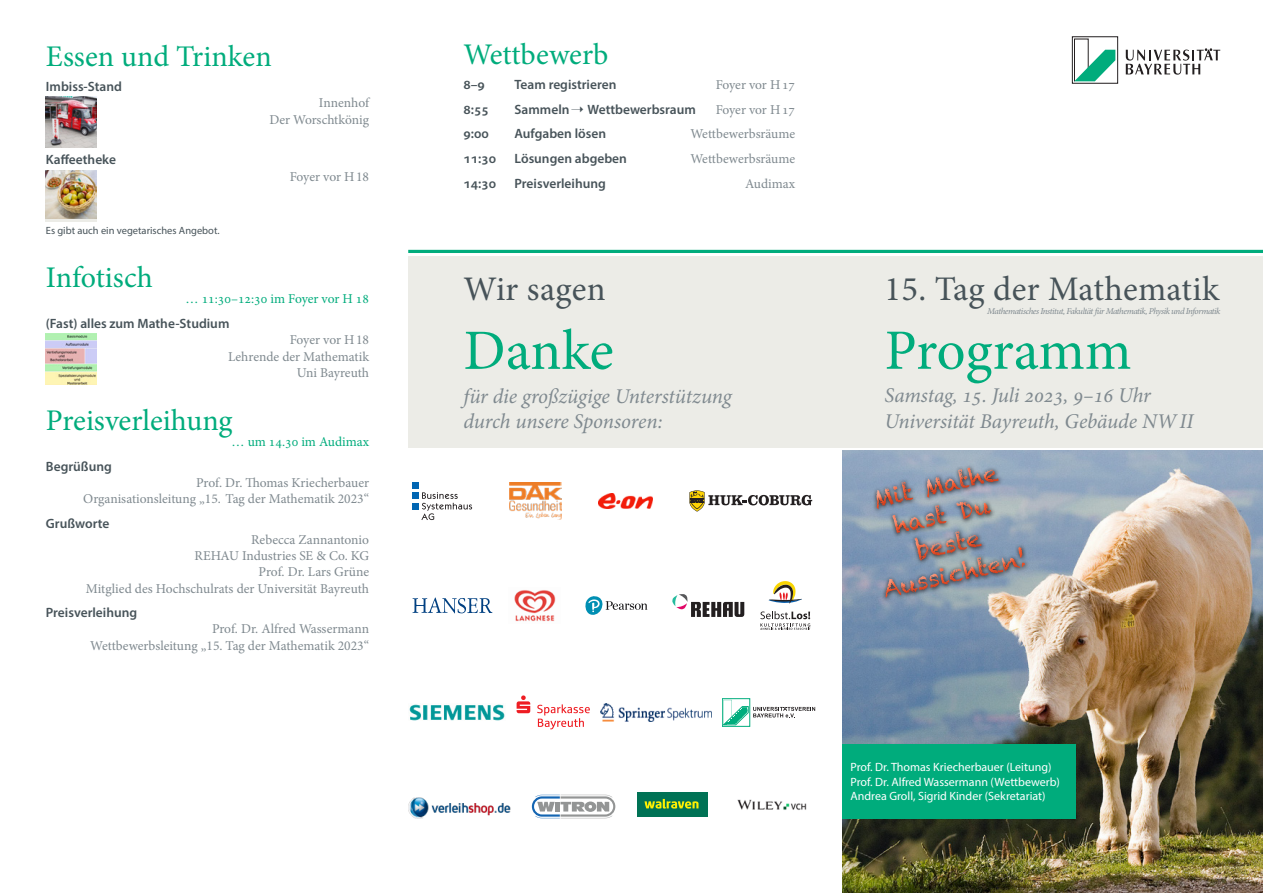
<style>
.page{position:relative;width:1263px;height:893px;background:#fff}
.page>*{position:absolute;margin:0;border:0;box-sizing:border-box;transform-origin:0 0}
.Titel{font:57px "Minion Pro";color:#00ac7c}
.Tag_der_Mathematik{font:34.5px "Minion Pro";letter-spacing:.01em;color:#475359}
.Abschnittsüberschrif{font:30px "Minion Pro";color:#00ac7c}
.Untertitel{font:italic 21px/25.2px "Minion Pro";letter-spacing:-.01em;color:#7f898f}
.Ort___Redner_schmal{font:13.5px/16.2px "Minion Pro";color:#7f898f;text-align:right}
.Programmpunkt{font:600 13.5px "Myriad Pro";color:#475359}
.Programmpunkt_schmal{font:600 13.5px "Myriad Pro";color:#475359}
.Programmpunkt-2{font:13.5px "Minion Pro";color:#7f898f}
.Zeit_und_Ort_hervorg{font:13.5px "Minion Pro";color:#00ac7c}
.Leitung{font:12px/14.4px "Myriad Pro";color:#fff}
.Abstract{font:10.5px "Myriad Pro";color:#475359}
.Header_Zusatztext{font:italic 9px "Minion Pro";letter-spacing:-.05em;color:#7f898f}
</style>
<div class="page">
<svg style="left:1074px;top:39px;width:41px;height:43px"></svg>
<div style="left:1072px;top:37px;width:46px;height:47px;border:1px solid #231f20"></div>
<svg style="left:1126px;top:49px;width:94px;height:26px"></svg>
<hr style="left:408px;top:250px;width:855px;height:3px;background:#00ac7c">
<div style="left:408px;top:256px;width:855px;height:192px;background:#ecece7"></div>
<img style="left:842px;top:451px;width:421px;height:442px">
<svg style="left:849px;top:450px;width:190px;height:161px;background:#9399a8"></svg>
<img style="left:46px;top:97px;width:51px;height:51px">
<svg style="left:46px;top:218px;width:51px;height:3px"></svg>
<img style="left:46px;top:170px;width:51px;height:48px">
<img style="left:46px;top:334px;width:51px;height:51px">
<svg style="left:421px;top:492px;width:51px;height:28px"></svg>
<div style="left:412px;top:482px;width:7px;height:6px;background:#0166b3"></div>
<div style="left:412px;top:492px;width:7px;height:7px;background:#0166b3"></div>
<div style="left:412px;top:503px;width:7px;height:6px;background:#0166b3"></div>
<img style="left:509px;top:483px;width:53px;height:36px">
<img style="left:599px;top:493px;width:53px;height:16px">
<svg style="left:689px;top:490px;width:123px;height:22px"></svg>
<svg style="left:412px;top:597px;width:80px;height:16px"></svg>
<img style="left:514px;top:590px;width:42px;height:31px">
<svg style="left:585px;top:596px;width:62px;height:19px"></svg>
<svg style="left:672px;top:594px;width:72px;height:23px"></svg>
<svg style="left:760px;top:611px;width:50px;height:19px"></svg>
<svg style="left:768px;top:581px;width:34px;height:23px"></svg>
<img style="left:409px;top:704px;width:96px;height:17px">
<svg style="left:517px;top:695px;width:13px;height:18px"></svg>
<svg style="left:537px;top:704px;width:53px;height:25px"></svg>
<img style="left:600px;top:704px;width:112px;height:17px">
<div style="left:722px;top:698px;width:28px;height:28px;border:1px solid #00ad7d"></div>
<svg style="left:723px;top:700px;width:92px;height:25px"></svg>
<img style="left:408px;top:798px;width:102px;height:20px">
<svg style="left:532px;top:795px;width:83px;height:23px"></svg>
<div style="left:637px;top:792px;width:70px;height:25px;background:#007255"></div>
<svg style="left:644px;top:799px;width:54px;height:10px"></svg>
<img style="left:737px;top:799px;width:70px;height:11px">
<div style="left:842px;top:744px;width:233px;height:74px;background:#00ac7c"></div>
<p class="Abschnittsüberschrif" style="left:46px;top:37px;width:227px">Essen und Trinken</p>
<p class="Programmpunkt_schmal" style="left:46px;top:78px;width:78px">Imbiss-Stand</p>
<p class="Programmpunkt_schmal" style="left:46px;top:151px;width:72px">Kaffeetheke</p>
<p class="Ort___Redner_schmal" style="left:319px;top:95px;width:52px">Innenhof</p>
<p class="Ort___Redner_schmal" style="left:269px;top:111px;width:101px">Der Worschtkönig</p>
<p class="Ort___Redner_schmal" style="left:290px;top:168px;width:81px">Foyer vor H18</p>
<p class="Abstract" style="left:46px;top:224px;width:175px">Es gibt auch ein vegetarisches Angebot.</p>
<p class="Abschnittsüberschrif" style="left:46px;top:258px;width:108px">Infotisch</p>
<p class="Zeit_und_Ort_hervorg" style="left:186px;top:290px;width:185px">… 11:30–12:30 im Foyer vor H 18</p>
<p class="Programmpunkt_schmal" style="left:46px;top:315px;width:185px">(Fast) alles zum Mathe-Studium</p>
<p class="Ort___Redner_schmal" style="left:290px;top:332px;width:81px">Foyer vor H18</p>
<p class="Ort___Redner_schmal" style="left:228px;top:348px;width:142px">Lehrende der Mathematik</p>
<p class="Ort___Redner_schmal" style="left:297px;top:364px;width:74px">Uni Bayreuth</p>
<p class="Abschnittsüberschrif" style="left:46px;top:400px;width:188px">Preisverleihung</p>
<p class="Zeit_und_Ort_hervorg" style="left:231px;top:433px;width:139px">… um 14.30 im Audimax</p>
<p class="Programmpunkt_schmal" style="left:46px;top:457px;width:67px">Begrüßung</p>
<p class="Ort___Redner_schmal" style="left:196px;top:474px;width:174px">Prof. Dr. Thomas Kriecherbauer</p>
<p class="Ort___Redner_schmal" style="left:83px;top:491px;width:287px">Organisationsleitung „15. Tag der Mathematik 2023“</p>
<p class="Programmpunkt_schmal" style="left:46px;top:515px;width:65px">Grußworte</p>
<p class="Ort___Redner_schmal" style="left:251px;top:532px;width:119px">Rebecca Zannantonio</p>
<p class="Ort___Redner_schmal" style="left:195px;top:548px;width:176px">REHAU Industries SE &amp; Co. KG</p>
<p class="Ort___Redner_schmal" style="left:86px;top:564px;width:285px">Prof. Dr. Lars Grüne<br>Mitglied des Hochschulrats der Universität Bayreuth</p>
<p class="Programmpunkt_schmal" style="left:46px;top:604px;width:93px">Preisverleihung</p>
<p class="Ort___Redner_schmal" style="left:212px;top:621px;width:159px">Prof. Dr. Alfred Wassermann</p>
<p class="Ort___Redner_schmal" style="left:90px;top:637px;width:280px">Wettbewerbsleitung „15. Tag der Mathematik 2023“</p>
<p class="Abschnittsüberschrif" style="left:463px;top:35px;width:146px">Wettbewerb</p>
<p class="Programmpunkt" style="left:463px;top:76px;width:23px">8–9</p>
<p class="Programmpunkt" style="left:514px;top:76px;width:103px">Team registrieren</p>
<p class="Programmpunkt-2" style="left:716px;top:76px;width:81px">Foyer vor H17</p>
<p class="Programmpunkt" style="left:463px;top:101px;width:27px">8:55</p>
<p class="Programmpunkt" style="left:514px;top:101px;width:183px">Sammeln➝ Wettbewerbsraum</p>
<p class="Programmpunkt-2" style="left:716px;top:100px;width:81px">Foyer vor H17</p>
<p class="Programmpunkt" style="left:463px;top:125px;width:27px">9:00</p>
<p class="Programmpunkt" style="left:514px;top:125px;width:93px">Aufgaben lösen</p>
<p class="Programmpunkt-2" style="left:690px;top:125px;width:106px">Wettbewerbsräume</p>
<p class="Programmpunkt" style="left:463px;top:150px;width:34px">11:30</p>
<p class="Programmpunkt" style="left:514px;top:150px;width:114px">Lösungen abgeben</p>
<p class="Programmpunkt-2" style="left:690px;top:150px;width:106px">Wettbewerbsräume</p>
<p class="Programmpunkt" style="left:463px;top:175px;width:34px">14:30</p>
<p class="Programmpunkt" style="left:514px;top:175px;width:93px">Preisverleihung</p>
<p class="Programmpunkt-2" style="left:745px;top:174px;width:52px">Audimax</p>
<p class="Tag_der_Mathematik" style="left:463px;top:266px;width:144px">Wir sagen</p>
<p class="Titel" style="left:463px;top:312px;width:152px">Danke</p>
<p class="Untertitel" style="left:463px;top:383px;width:270px">für die großzügige Unterstützung durch unsere Sponsoren:</p>
<p class="Tag_der_Mathematik" style="left:884px;top:266px;width:336px">15. Tag der Mathematik</p>
<p class="Titel" style="left:884px;top:312px;width:249px">Programm</p>
<p class="Untertitel" style="left:884px;top:383px;width:310px">Samstag, 15. Juli 2023, 9–16 Uhr<br>Universität Bayreuth, Gebäude NWII</p>
<p class="Header_Zusatztext" style="left:987px;top:305px;width:235px">Mathematisches Institut, Fakultät für Mathematik, Physik und Informatik</p>
<p class="Leitung" style="left:850px;top:760px;width:211px">Prof. Dr. Thomas Kriecherbauer (Leitung)<br>Prof. Dr. Alfred Wassermann (Wettbewerb)<br>Andrea Groll, Sigrid Kinder (Sekretariat)</p>
</div>
